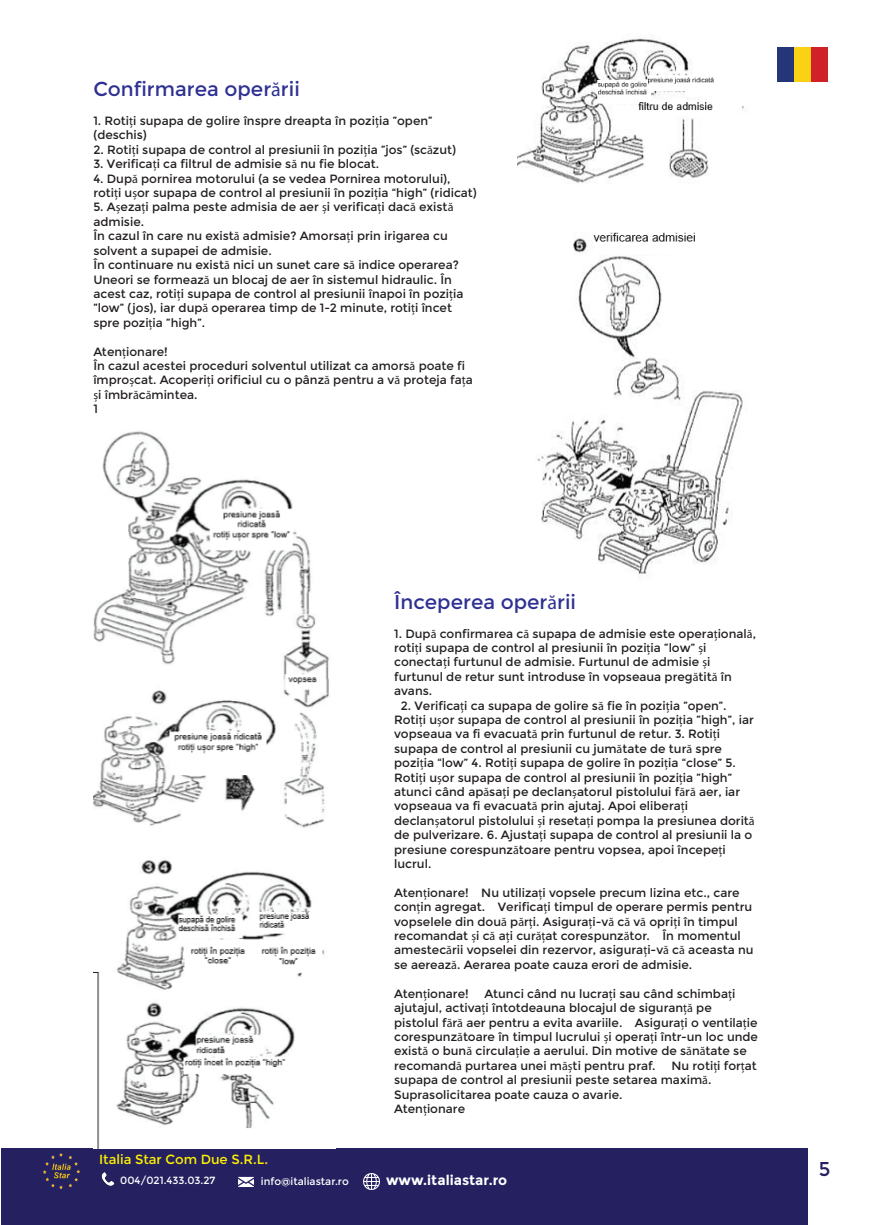
<style>
.page{position:relative;width:874px;height:1225px;background:#fff}
.page>*{position:absolute;margin:0;border:0;box-sizing:border-box;transform-origin:0 0}
.t1{font:20px "Montserrat";color:#2e3092}
.t2{font:20px "Montserrat";color:#252161}
.t3{font:700 13.8px "Montserrat";color:#fff}
.t4{font:13.2px "Montserrat";color:#fff101}
.t5{font:12px/14.4px "Montserrat";color:#231f20}
.t6{font:10.4px "Montserrat";color:#fff}
.s1{font-family:"Myriad Pro"}
</style>
<div class="page">
<img style="left:777px;top:48px;width:50px;height:33px">
<div style="left:1px;top:1149px;width:806px;height:76px;background:#252161"></div>
<img style="left:44px;top:1153px;width:36px;height:35px">
<svg style="left:101px;top:1172px;width:13px;height:13px"></svg>
<img style="left:238px;top:1176px;width:16px;height:11px">
<img style="left:363px;top:1173px;width:16px;height:16px">
<img style="left:517px;top:35px;width:229px;height:540px">
<img style="left:93px;top:431px;width:236px;height:718px">
<h1 class="t1" style="left:93px;top:78px;width:208px">Confirmarea oper<span class="s1">ă</span>rii</h1>
<p class="t5" style="left:93px;top:114px;width:340px">1. Roti<span class="s1">ț</span>i supapa de golire înspre dreapta în pozi<span class="s1">ț</span>ia ”open” (deschis)</p>
<p class="t5" style="left:93px;top:143px;width:364px">2. Roti<span class="s1">ț</span>i supapa de control al presiunii în pozi<span class="s1">ț</span>ia ”jos” (sc<span class="s1">ă</span>zut)</p>
<p class="t5" style="left:93px;top:157px;width:287px">3. Verifica<span class="s1">ț</span>i ca filtrul de admisie s<span class="s1">ă</span> nu fie blocat.</p>
<p class="t5" style="left:93px;top:171px;width:385px">4. Dup<span class="s1">ă</span> pornirea motorului (a se vedea Pornirea motorului), roti<span class="s1">ț</span>i u<span class="s1">ș</span>or supapa de control al presiunii în pozi<span class="s1">ț</span>ia “high” (ridicat)</p>
<p class="t5" style="left:93px;top:200px;width:371px">5. A<span class="s1">ș</span>eza<span class="s1">ț</span>i palma peste admisia de aer <span class="s1">ș</span>i verifica<span class="s1">ț</span>i dac<span class="s1">ă</span> exist<span class="s1">ă </span>admisie.<br>În cazul în care nu exist<span class="s1">ă</span> admisie? Amorsa<span class="s1">ț</span>i prin irigarea cu solvent a supapei de admisie.<br>În continuare nu exist<span class="s1">ă</span> nici un sunet care s<span class="s1">ă</span> indice operarea?<br>Uneori se formeaz<span class="s1">ă</span> un blocaj de aer în sistemul hidraulic. În acest caz, roti<span class="s1">ț</span>i supapa de control al presiunii înapoi în pozi<span class="s1">ț</span>ia ”low” (jos), iar dup<span class="s1">ă</span> operarea timp de 1-2 minute, roti<span class="s1">ț</span>i încet spre pozi<span class="s1">ț</span>ia ”high”.</p>
<p class="t5" style="left:93px;top:344px;width:380px">Aten<span class="s1">ț</span>ionare!<br>În cazul acestei proceduri solventul utilizat ca amors<span class="s1">ă</span> poate fi împro<span class="s1">ș</span>cat. Acoperi<span class="s1">ț</span>i orificiul cu o pânz<span class="s1">ă</span> pentru a v<span class="s1">ă</span> proteja fa<span class="s1">ț</span>a <span class="s1">ș</span>i îmbr<span class="s1">ă</span>c<span class="s1">ă</span>mintea.<br>1</p>
<h1 class="t1" style="left:394px;top:590px;width:183px">Începerea oper<span class="s1">ă</span>rii</h1>
<p class="t5" style="left:394px;top:626px;width:363px">1. Dup<span class="s1">ă</span> confirmarea c<span class="s1">ă</span> supapa de admisie este opera<span class="s1">ț</span>ional<span class="s1">ă</span>, roti<span class="s1">ț</span>i supapa de control al presiunii în pozi<span class="s1">ț</span>ia ”low” <span class="s1">ș</span>i conecta<span class="s1">ț</span>i furtunul de admisie. Furtunul de admisie <span class="s1">ș</span>i furtunul de retur sunt introduse în vopseaua preg<span class="s1">ă</span>tit<span class="s1">ă</span> în avans.</p>
<p class="t5" style="left:394px;top:698px;width:362px;text-indent:7px">2. Verifica<span class="s1">ț</span>i ca supapa de golire s<span class="s1">ă</span> fie în pozi<span class="s1">ț</span>ia ”open”.<br>Roti<span class="s1">ț</span>i u<span class="s1">ș</span>or supapa de control al presiunii în pozi<span class="s1">ț</span>ia ”high”, iar vopseaua va fi evacuat<span class="s1">ă</span> prin furtunul de retur. 3. Roti<span class="s1">ț</span>i supapa de control al presiunii cu jum<span class="s1">ă</span>tate de tur<span class="s1">ă</span> spre pozi<span class="s1">ț</span>ia “low” 4. Roti<span class="s1">ț</span>i supapa de golire în pozi<span class="s1">ț</span>ia “close” 5.<br>Roti<span class="s1">ț</span>i u<span class="s1">ș</span>or supapa de control al presiunii în pozi<span class="s1">ț</span>ia ”high” atunci când ap<span class="s1">ă</span>sa<span class="s1">ț</span>i pe declan<span class="s1">ș</span>atorul pistolului f<span class="s1">ă</span>r<span class="s1">ă</span> aer, iar vopseaua va fi evacuat<span class="s1">ă</span> prin ajutaj. Apoi elibera<span class="s1">ț</span>i declan<span class="s1">ș</span>atorul pistolului <span class="s1">ș</span>i reseta<span class="s1">ț</span>i pompa la presiunea dorit<span class="s1">ă </span>de pulverizare. 6. Ajusta<span class="s1">ț</span>i supapa de control al presiunii la o presiune corespunz<span class="s1">ă</span>toare pentru vopsea, apoi începe<span class="s1">ț</span>i lucrul.</p>
<p class="t5" style="left:394px;top:885px;width:361px">Aten<span class="s1">ț</span>ionare! Nu utiliza<span class="s1">ț</span>i vopsele precum lizina etc., care con<span class="s1">ț</span>in agregat. Verifica<span class="s1">ț</span>i timpul de operare permis pentru vopselele din dou<span class="s1">ă</span> p<span class="s1">ă</span>r<span class="s1">ț</span>i. Asigura<span class="s1">ț</span>i-v<span class="s1">ă</span> c<span class="s1">ă</span> v<span class="s1">ă</span> opri<span class="s1">ț</span>i în timpul recomandat <span class="s1">ș</span>i c<span class="s1">ă</span> a<span class="s1">ț</span>i cur<span class="s1">ăț</span>at corespunz<span class="s1">ă</span>tor. În momentul amestec<span class="s1">ă</span>rii vopselei din rezervor, asigura<span class="s1">ț</span>i-v<span class="s1">ă</span> c<span class="s1">ă</span> aceasta nu se aereaz<span class="s1">ă</span>. Aerarea poate cauza erori de admisie.</p>
<p class="t5" style="left:394px;top:986px;width:76px">Aten<span class="s1">ț</span>ionare!</p>
<p class="t5" style="left:394px;top:986px;width:365px;text-indent:90px">Atunci când nu lucra<span class="s1">ț</span>i sau când schimba<span class="s1">ț</span>i ajutajul, activa<span class="s1">ț</span>i întotdeauna blocajul de siguran<span class="s1">ță</span> pe pistolul f<span class="s1">ă</span>r<span class="s1">ă</span> aer pentru a evita avariile. Asigura<span class="s1">ț</span>i o ventila<span class="s1">ț</span>ie corespunz<span class="s1">ă</span>toare în timpul lucrului <span class="s1">ș</span>i opera<span class="s1">ț</span>i într-un loc unde exist<span class="s1">ă</span> o bun<span class="s1">ă</span> circula<span class="s1">ț</span>ie a aerului. Din motive de s<span class="s1">ă</span>n<span class="s1">ă</span>tate se recomand<span class="s1">ă</span> purtarea unei m<span class="s1">ăș</span>ti pentru praf.</p>
<p class="t5" style="left:394px;top:1058px;width:364px;text-indent:277px">Nu roti<span class="s1">ț</span>i for<span class="s1">ț</span>at supapa de control al presiunii peste setarea maxim<span class="s1">ă</span>.<br>Suprasolicitarea poate cauza o avarie.<br>Aten<span class="s1">ț</span>ionare</p>
<p class="t4" style="left:99px;top:1152px;width:170px">Italia Star Com Due S.R.L.</p>
<p class="t6" style="left:120px;top:1174px;width:97px">004/021.433.03.27</p>
<p class="t6" style="left:261px;top:1175px;width:89px">info@italiastar.ro</p>
<p class="t3" style="left:386px;top:1171px;width:123px">www.italiastar.ro</p>
<h1 class="t2" style="left:818px;top:1157px;width:13px">5</h1>
</div>
